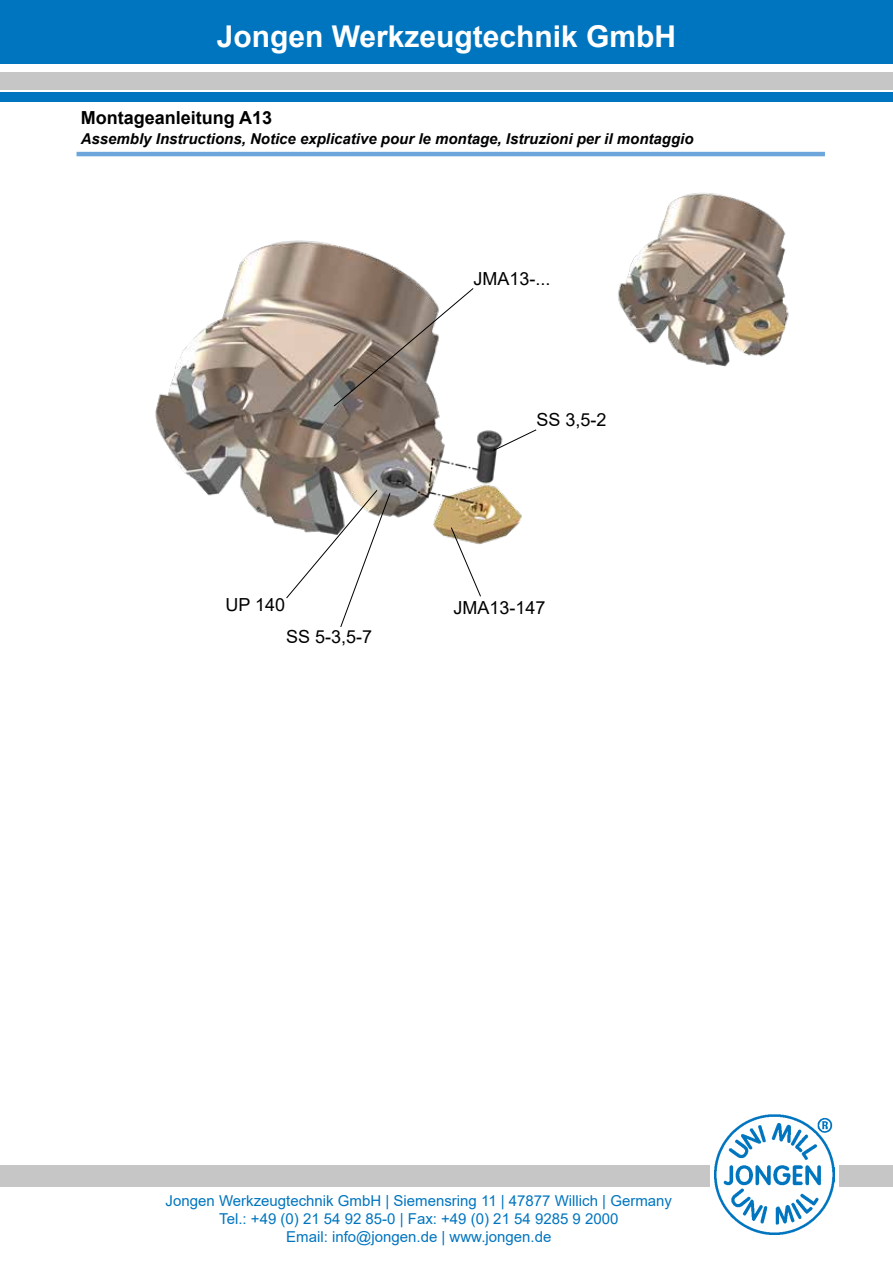
<style>
.page{position:relative;width:893px;height:1263px;background:#fff}
.page>*{position:absolute;margin:0;border:0;box-sizing:border-box;transform-origin:0 0}
.t1{font:700 30px "Arial";color:#fff}
.t2{font:18px "Arial";color:#000}
.t3{font:700 18px "Arial";color:#000}
.t4{font:15px/18px "Arial";color:#0075bf;text-align:center}
.t5{font:italic 700 15px "Arial";color:#000}
</style>
<div class="page">
<div style="left:0;top:1165px;width:710px;height:21px;background:#c6c6c6"></div>
<div style="left:839px;top:1165px;width:54px;height:21px;background:#c6c6c6"></div>
<img style="left:714px;top:1114px;width:121px;height:121px">
<div style="left:0;top:0;width:893px;height:64px;background:#0075bf"></div>
<div style="left:0;top:92px;width:893px;height:10px;background:#0075bf"></div>
<div style="left:0;top:72px;width:893px;height:17px;background:#c6c6c6"></div>
<img style="left:618px;top:193px;width:171px;height:174px">
<img style="left:155px;top:240px;width:367px;height:304px">
<svg style="left:492px;top:429px;width:45px;height:22px"></svg>
<svg style="left:450px;top:527px;width:31px;height:70px"></svg>
<svg style="left:333px;top:287px;width:141px;height:120px"></svg>
<svg style="left:285px;top:489px;width:106px;height:138px"></svg>
<hr style="left:77px;top:152px;width:748px;height:4px;background:#6ca6db">
<h1 class="t1" style="left:217px;top:15px;width:461px">Jongen Werkzeugtechnik GmbH</h1>
<p class="t3" style="left:81px;top:105px;width:193px">Montageanleitung A13</p>
<p class="t5" style="left:81px;top:129px;width:614px">Assembly Instructions, Notice explicative pour le montage, Istruzioni per il montaggio</p>
<p class="t2" style="left:473px;top:266px;width:79px">JMA13-...</p>
<p class="t2" style="left:536px;top:407px;width:72px">SS 3,5-2</p>
<p class="t2" style="left:225px;top:593px;width:61px">UP 140</p>
<p class="t2" style="left:453px;top:595px;width:94px">JMA13-147</p>
<p class="t2" style="left:286px;top:625px;width:88px">SS 5-3,5-7</p>
<p class="t4" style="left:166px;top:1191px;width:508px">Jongen Werkzeugtechnik GmbH | Siemensring 11 | 47877 Willich | Germany<br>Tel.: +49 (0) 21 54 92 85-0 | Fax: +49 (0) 21 54 9285 9 2000<br>Email: info@jongen.de | www.jongen.de</p>
</div>
